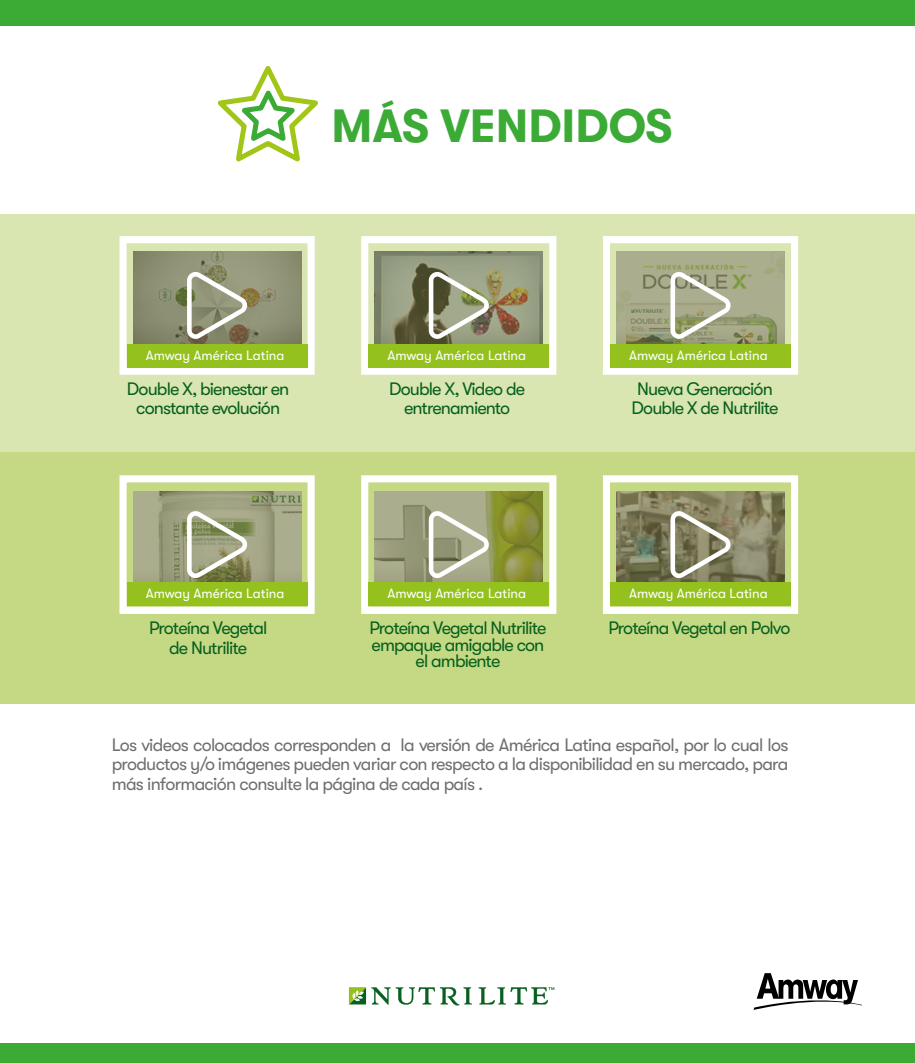
<style>
.page{position:relative;width:915px;height:1063px;background:#fff}
.page>*{position:absolute;margin:0;border:0;box-sizing:border-box;transform-origin:0 0}
.t1{font:700 46.5px "GT Walsheim";color:#3bab36}
.t2{font:18px/19.5px "GT Walsheim";letter-spacing:-.05em;color:#07601f;text-align:center}
.t3{font:18px/19.5px "GT Walsheim";letter-spacing:-.04em;color:#706f6f;text-align:justify}
.t4{font:13.5px "GT Walsheim";color:#fff}
</style>
<div class="page">
<div style="left:0;top:451px;width:914px;height:253px;background:#c5d984"></div>
<div style="left:0;top:214px;width:914px;height:237px;background:#d9e6b1"></div>
<div style="left:361px;top:236px;width:195px;height:139px;border:7px solid #fff"></div>
<svg style="left:374px;top:252px;width:169px;height:92px;background:#888a6c"></svg>
<svg style="left:426px;top:266px;width:67px;height:72px;background:#9a9d83"></svg>
<div style="left:119px;top:236px;width:195px;height:139px;border:7px solid #fff"></div>
<svg style="left:133px;top:252px;width:168px;height:92px;background:#8a8c6f"></svg>
<svg style="left:185px;top:266px;width:67px;height:72px;background:#a0a087"></svg>
<div style="left:602px;top:236px;width:195px;height:139px;border:7px solid #fff"></div>
<svg style="left:616px;top:252px;width:168px;height:92px;background:#a1a582"></svg>
<svg style="left:668px;top:266px;width:67px;height:72px;background:#b0b396"></svg>
<div style="left:361px;top:475px;width:195px;height:139px;border:7px solid #fff"></div>
<svg style="left:374px;top:491px;width:169px;height:92px;background:#94995e"></svg>
<svg style="left:426px;top:506px;width:67px;height:71px;background:#b1b397"></svg>
<div style="left:119px;top:475px;width:195px;height:139px;border:7px solid #fff"></div>
<svg style="left:133px;top:491px;width:168px;height:92px;background:#9da17e"></svg>
<svg style="left:185px;top:506px;width:67px;height:71px;background:#a6aa8a"></svg>
<div style="left:0;top:0;width:914px;height:26px;background:#3bab36"></div>
<div style="left:0;top:1044px;width:914px;height:19px;background:#3bab36"></div>
<svg style="left:217px;top:66px;width:101px;height:96px"></svg>
<div style="left:602px;top:475px;width:195px;height:139px;border:7px solid #fff"></div>
<svg style="left:616px;top:491px;width:168px;height:92px;background:#7f7e5c"></svg>
<svg style="left:668px;top:506px;width:67px;height:71px;background:#969379"></svg>
<svg style="left:349px;top:987px;width:123px;height:18px"></svg>
<svg style="left:478px;top:987px;width:76px;height:18px"></svg>
<svg style="left:753px;top:973px;width:108px;height:37px"></svg>
<div style="left:127px;top:344px;width:180px;height:23px;background:#95c11f"></div>
<div style="left:127px;top:583px;width:180px;height:23px;background:#95c11f"></div>
<div style="left:368px;top:344px;width:181px;height:23px;background:#95c11f"></div>
<div style="left:368px;top:583px;width:181px;height:23px;background:#95c11f"></div>
<div style="left:610px;top:344px;width:180px;height:23px;background:#95c11f"></div>
<div style="left:610px;top:583px;width:180px;height:23px;background:#95c11f"></div>
<h1 class="t1" style="left:331px;top:100px;width:342px">MÁS VENDIDOS</h1>
<p class="t4" style="left:146px;top:347px;width:140px">Amway América Latina</p>
<p class="t4" style="left:387px;top:347px;width:140px">Amway América Latina</p>
<p class="t4" style="left:628px;top:347px;width:140px">Amway América Latina</p>
<p class="t2" style="left:127px;top:379px;width:164px">Double X, bienestar en constante evolución</p>
<p class="t2" style="left:631px;top:379px;width:148px">Nueva Generación<br>Double X de Nutrilite</p>
<p class="t2" style="left:389px;top:379px;width:137px">Double X, Video de entrenamiento</p>
<p class="t4" style="left:146px;top:586px;width:140px">Amway América Latina</p>
<p class="t2" style="left:149px;top:618px;width:120px">Proteína Vegetal de Nutrilite</p>
<p class="t4" style="left:387px;top:586px;width:140px">Amway América Latina</p>
<p class="t2" style="left:369px;top:620px;width:179px;line-height:16.5px">Proteína Vegetal Nutrilite empaque amigable con el ambiente</p>
<p class="t4" style="left:628px;top:586px;width:140px">Amway América Latina</p>
<p class="t2" style="left:608px;top:618px;width:183px">Proteína Vegetal en Polvo</p>
<p class="t3" style="left:112px;top:735px;width:678px">Los videos colocados corresponden a la versión de América Latina español, por lo cual los productos y/o imágenes pueden variar con respecto a la disponibilidad en su mercado, para más información consulte la página de cada país .</p>
</div>
